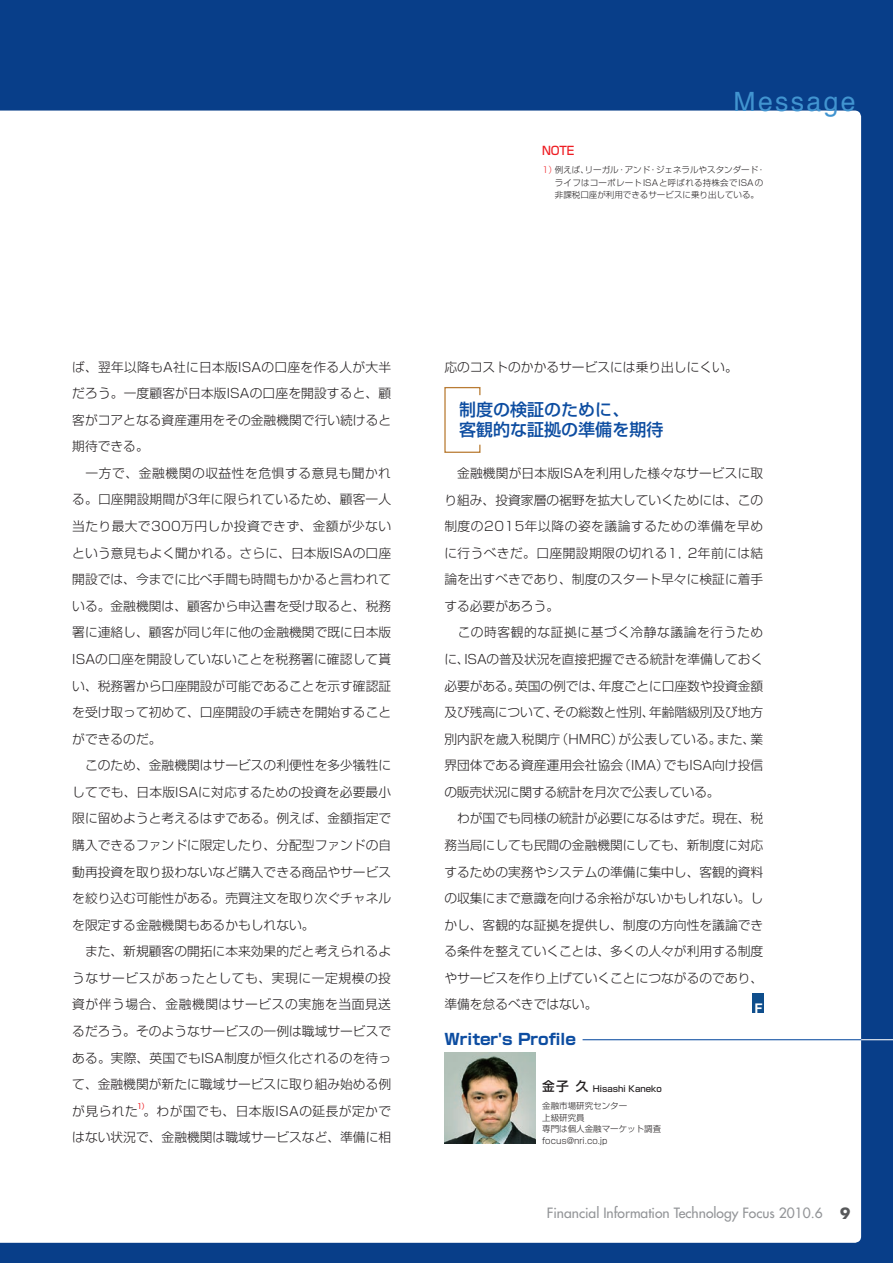
<style>
.page{position:relative;width:893px;height:1263px;background:#083e89}
.page>*{position:absolute;margin:0;border:0;box-sizing:border-box;transform-origin:0 0}
.t1{font:26.55px "Helvetica";letter-spacing:.09em;color:#4194d0}
.t2{font:500 16.95px/20.2px "Shin Go Pro";color:#0d4da1}
.t3{font:700 15.45px "Shin Go Pro";color:#0d4da1}
.t4{font:13.8px "Futura";color:#939598}
.t5{font:700 13.35px "Helvetica";color:#fff}
.t6{font:300 12.75px/26.5px "Shin Go Pro";color:#231f20}
.t7{font:500 11.7px "Shin Go Pro";color:#ee1d23;scale:.93 1}
.t8{font:300 8.55px/12.8px "Shin Go Pro";color:#231f20}
.t9{font:500 8.55px/16.5px "Shin Go Pro";color:#231f20}
.t10{font:7.5px "Shin Go Pro";color:#ee1d23}
.s1{color:#ee1d23}
.s2{font-size:12.75px}
.s3{font-weight:300}
.s4{font-weight:700;font-size:14.85px;color:#57585a}
</style>
<div class="page">
<div style="left:0;top:111px;width:861px;height:1132px;background:#fff"></div>
<hr style="left:861px;top:1039px;width:32px;height:1px;background:#fff">
<hr style="left:583px;top:1039px;width:278px;height:1px;background:#0d4da1">
<svg style="left:444px;top:386px;width:37px;height:67px;background:#f9f4ef"></svg>
<img style="left:445px;top:1053px;width:91px;height:91px">
<div style="left:752px;top:993px;width:11px;height:20px;background:#0f4e8c"></div>
<h1 class="t1" style="left:733px;top:81px;width:124px">Message</h1>
<p class="t7" style="left:542px;top:141px;width:36px">NOTE</p>
<p class="t8" style="left:555px;top:162px;width:212px;text-indent:-13px"><span class="s1">1）</span>例えば、リーガル・アンド・ジェネラルやスタンダード・ライフはコーポレートISAと呼ばれる持株会でISAの非課税口座が利用できるサービスに乗り出している。</p>
<p class="t6" style="left:72px;top:352px;width:320px">ば、翌年以降もA社に日本版ISAの口座を作る人が大半だろう。一度顧客が日本版ISAの口座を開設すると、顧客がコアとなる資産運用をその金融機関で行い続けると期待できる。<br>　一方で、金融機関の収益性を危惧する意見も聞かれる。口座開設期間が3年に限られているため、顧客一人当たり最大で300万円しか投資できず、金額が少ないという意見もよく聞かれる。さらに、日本版ISAの口座開設では、今までに比べ手間も時間もかかると言われている。金融機関は、顧客から申込書を受け取ると、税務署に連絡し、顧客が同じ年に他の金融機関で既に日本版<br>ISAの口座を開設していないことを税務署に確認して貰い、税務署から口座開設が可能であることを示す確認証を受け取って初めて、口座開設の手続きを開始することができるのだ。<br>　このため、金融機関はサービスの利便性を多少犠牲にしてでも、日本版ISAに対応するための投資を必要最小限に留めようと考えるはずである。例えば、金額指定で購入できるファンドに限定したり、分配型ファンドの自動再投資を取り扱わないなど購入できる商品やサービスを絞り込む可能性がある。売買注文を取り次ぐチャネルを限定する金融機関もあるかもしれない。<br>　また、新規顧客の開拓に本来効果的だと考えられるようなサービスがあったとしても、実現に一定規模の投資が伴う場合、金融機関はサービスの実施を当面見送るだろう。そのようなサービスの一例は職域サービスである。実際、英国でもISA制度が恒久化されるのを待って、金融機関が新たに職域サービスに取り組み始める例が見られた。わが国でも、日本版ISAの延長が定かで</p>
<p class="t10" style="left:137px;top:1100px;width:14px">1）</p>
<p class="t6" style="left:72px;top:1123px;width:320px">はない状況で、金融機関は職域サービスなど、準備に相</p>
<p class="t6" style="left:444px;top:352px;width:295px">応のコストのかかるサービスには乗り出しにくい。</p>
<h2 class="t2" style="left:459px;top:398px;width:206px">制度の検証のために、<br>客観的な証拠の準備を期待</h2>
<p class="t6" style="left:444px;top:458px;width:320px">　金融機関が日本版ISAを利用した様々なサービスに取り組み、投資家層の裾野を拡大していくためには、この制度の2015年以降の姿を議論するための準備を早めに行うべきだ。口座開設期限の切れる1, 2年前には結論を出すべきであり、制度のスタート早々に検証に着手する必要があろう。<br>　この時客観的な証拠に基づく冷静な議論を行うために、ISAの普及状況を直接把握できる統計を準備しておく必要がある。英国の例では、年度ごとに口座数や投資金額及び残高について、その総数と性別、年齢階級別及び地方別内訳を歳入税関庁（HMRC）が公表している。また、業界団体である資産運用会社協会（IMA）でもISA向け投信の販売状況に関する統計を月次で公表している。<br>　わが国でも同様の統計が必要になるはずだ。現在、税務当局にしても民間の金融機関にしても、新制度に対応するための実務やシステムの準備に集中し、客観的資料の収集にまで意識を向ける余裕がないかもしれない。しかし、客観的な証拠を提供し、制度の方向性を議論できる条件を整えていくことは、多くの人々が利用する制度やサービスを作り上げていくことにつながるのであり、準備を怠るべきではない。</p>
<p class="t5" style="left:754px;top:997px;width:10px">F</p>
<p class="t3" style="left:444px;top:1027px;width:133px">Writer's Profile</p>
<p class="t9" style="left:542px;top:1080px;width:121px"><span class="s2">金子 久</span> Hisashi Kaneko<span class="s3">金融市場研究センター</span></p>
<p class="t8" style="left:542px;top:1110px;width:121px;line-height:11.7px">上級研究員<br>専門は個人金融マーケット調査focus@nri.co.jp</p>
<p class="t4" style="left:547px;top:1204px;width:305px">Financial Information Technology Focus 2010.6 <span class="s4">9</span></p>
</div>
